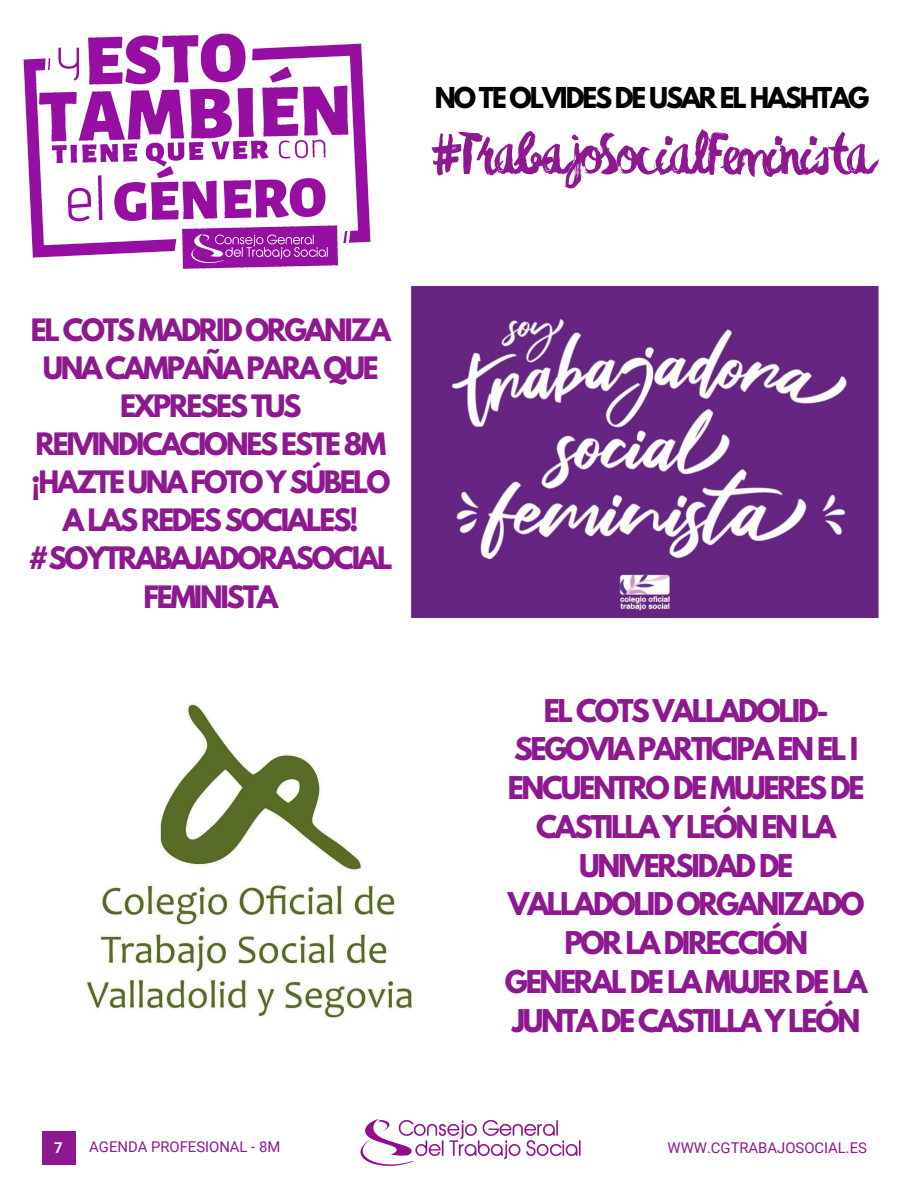
<style>
.page{position:relative;width:918px;height:1188px;background:#fff}
.page>*{position:absolute;margin:0;border:0;box-sizing:border-box;transform-origin:0 0}
.t1{font:64.05px "Besomextended";letter-spacing:-.085em;color:#8e188f}
.t2{font:700 27.75px/38.7px "League Spartan";letter-spacing:-.085em;color:#8e188f;text-align:center}
.t3{font:700 27.3px/38.1px "League Spartan";letter-spacing:-.085em;color:#8e188f;text-align:center}
.t4{font:700 25.5px "League Spartan";letter-spacing:-.085em;color:#000}
.t5{font:14.85px "Roboto";color:#8e188f}
.t6{font:700 14.85px "Roboto";color:#fff}
</style>
<div class="page">
<img style="left:23px;top:33px;width:348px;height:236px">
<img style="left:411px;top:286px;width:467px;height:331px">
<img style="left:86px;top:703px;width:329px;height:315px">
<img style="left:360px;top:1118px;width:221px;height:48px">
<div style="left:42px;top:1131px;width:34px;height:34px;background:#8e188f"></div>
<p class="t4" style="left:435px;top:85px;width:436px">NO TE OLVIDES DE USAR EL HASHTAG</p>
<h1 class="t1" style="left:430px;top:127px;width:445px">#TrabajoSocialFeminista</h1>
<p class="t3" style="left:28px;top:314px;width:366px">EL COTS MADRID ORGANIZA<br>UNA CAMPAÑA PARA QUE<br>EXPRESES TUS<br>REIVINDICACIONES ESTE 8M ¡HAZTE UNA FOTO Y SÚBELO<br>A LAS REDES SOCIALES! #SOYTRABAJADORASOCIAL<br>FEMINISTA</p>
<p class="t2" style="left:505px;top:695px;width:364px">EL COTS VALLADOLID-<br>SEGOVIA PARTICIPA EN EL I<br>ENCUENTRO DE MUJERES DE<br>CASTILLA Y LEÓN EN LA<br>UNIVERSIDAD DE<br>VALLADOLID ORGANIZADO<br>POR LA DIRECCIÓN<br>GENERAL DE LA MUJER DE LA<br>JUNTA DE CASTILLA Y LEÓN</p>
<p class="t6" style="left:54px;top:1139px;width:10px">7</p>
<p class="t5" style="left:89px;top:1139px;width:193px">AGENDA PROFESIONAL - 8M</p>
<p class="t5" style="left:668px;top:1139px;width:201px">WWW.CGTRABAJOSOCIAL.ES</p>
</div>
